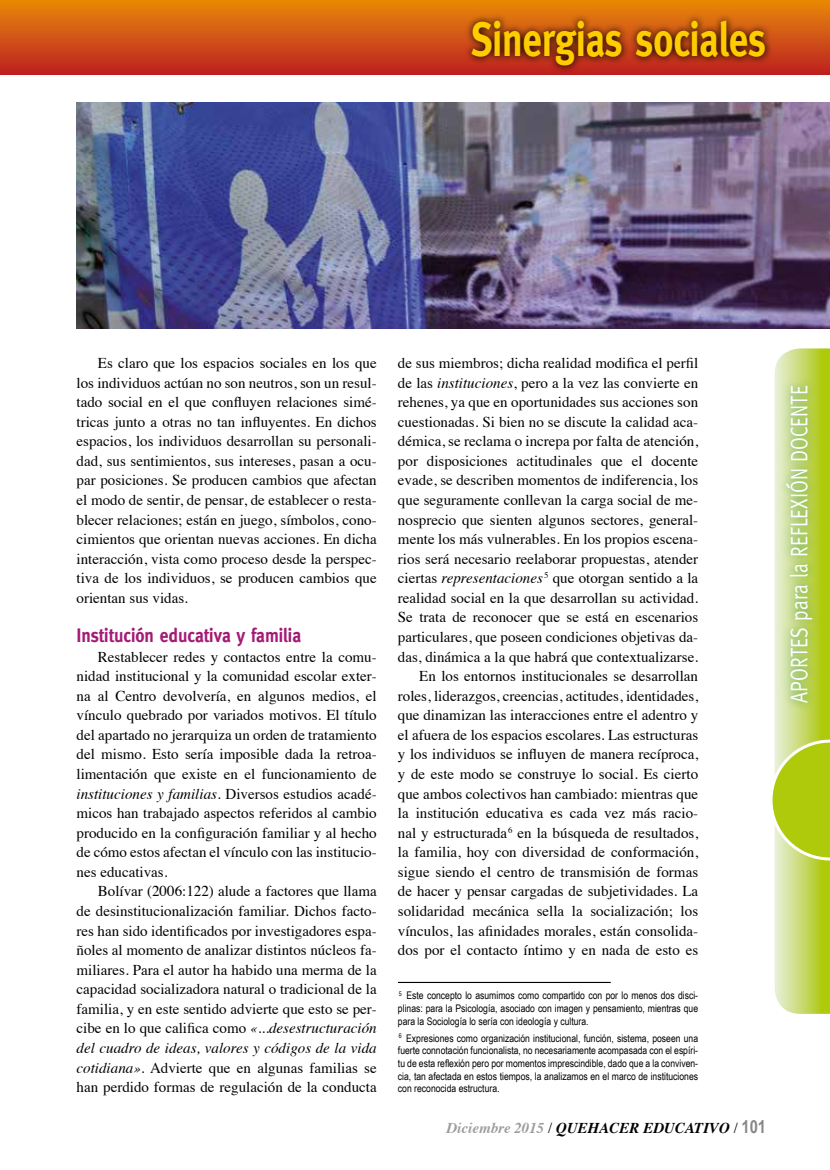
<style>
.page{position:relative;width:830px;height:1170px;background:#fff}
.page>*{position:absolute;margin:0;border:0;box-sizing:border-box;transform-origin:0 0}
.t1{font:700 48px "Meta";color:#fc0;scale:.8 1}
.t2{font:24px "Meta";color:#fff;scale:.8 1}
.t3{font:700 19.5px "Meta";color:#a31a75;scale:.9 1}
.t4{font:15px/19.5px "Times";color:#000;text-align:justify}
.t5{font:italic 700 15px "Times";color:#000}
.t6{font:10.5px/12.6px "Arial Narrow";color:#000;text-align:justify}
.s1{font-style:italic}
.s2{color:#9d9d9c}
.s3{font-weight:400;font-style:normal}
.s4{font-family:"Arial Narrow";font-style:normal;font-size:18px;color:#878787}
</style>
<div class="page">
<svg style="left:772px;top:348px;width:57px;height:665px;background:#c6d960"></svg>
<div style="left:777px;top:378px;width:43px;height:333px;background:#007b3d;opacity:.6"></div>
<hr style="left:398px;top:981px;width:212px;height:1px;background:#000">
<img style="left:77px;top:102px;width:752px;height:227px">
<div style="left:0;top:0;width:829px;height:74px;background:linear-gradient(to bottom,#e88909,#be2221)"></div>
<svg style="left:464px;top:13px;width:308px;height:60px;background:#9d3a11"></svg>
<h1 class="t1" style="left:471px;top:11px;width:370px">Sinergias sociales</h1>
<p class="t4" style="left:77px;top:352px;width:301px;text-indent:21px">Es claro que los espacios sociales en los que los individuos actúan no son neutros, son un resul&shy;tado social en el que confluyen relaciones simé&shy;tricas junto a otras no tan influyentes. En dichos espacios, los individuos desarrollan su personali&shy;dad, sus sentimientos, sus intereses, pasan a ocu&shy;par posiciones. Se producen cambios que afectan el modo de sentir, de pensar, de establecer o resta&shy;blecer relaciones; están en juego, símbolos, cono&shy;cimientos que orientan nuevas acciones. En dicha interacción, vista como proceso desde la perspec&shy;tiva de los individuos, se producen cambios que orientan sus vidas.</p>
<h3 class="t3" style="left:77px;top:624px;width:251px">Institución educativa y familia</h3>
<p class="t4" style="left:77px;top:645px;width:301px;text-indent:21px">Restablecer redes y contactos entre la comu&shy;nidad institucional y la comunidad escolar exter&shy;na al Centro devolvería, en algunos medios, el vínculo quebrado por variados motivos. El título del apartado no jerarquiza un orden de tratamiento del mismo. Esto sería imposible dada la retroa&shy;limentación que existe en el funcionamiento de <span class="s1">instituciones y familias</span>. Diversos estudios acadé&shy;micos han trabajado aspectos referidos al cambio producido en la configuración familiar y al hecho de cómo estos afectan el vínculo con las institucio&shy;nes educativas.</p>
<p class="t4" style="left:77px;top:880px;width:301px;text-indent:21px">Bolívar (2006:122) alude a factores que llama de desinstitucionalización familiar. Dichos facto&shy;res han sido identificados por investigadores espa&shy;ñoles al momento de analizar distintos núcleos fa&shy;miliares. Para el autor ha habido una merma de la capacidad socializadora natural o tradicional de la familia, y en este sentido advierte que esto se per&shy;cibe en lo que califica como <span class="s1">«...desestructuración del cuadro de ideas, valores y códigos de la vida cotidiana»</span>. Advierte que en algunas familias se han perdido formas de regulación de la conducta</p>
<p class="t4" style="left:398px;top:352px;width:301px;text-align:right">de sus miembros; dicha realidad modifica el perfil de las <span class="s1">instituciones</span>, pero a la vez las convierte en rehenes, ya que en oportunidades sus acciones son cuestionadas. Si bien no se discute la calidad aca&shy;démica, se reclama o increpa por falta de atención, por disposiciones actitudinales que el docente evade, se describen momentos de indiferencia, los que seguramente conllevan la carga social de me&shy;nosprecio que sienten algunos sectores, general&shy;mente los más vulnerables. En los propios escena&shy;rios será necesario reelaborar propuestas, atender ciertas <span class="s1">representaciones</span><sup>5</sup> que otorgan sentido a la realidad social en la que desarrollan su actividad.<br>Se trata de reconocer que se está en escenarios particulares, que poseen condiciones objetivas da&shy;das, dinámica a la que habrá que contextualizarse.<br>En los entornos institucionales se desarrollan roles, liderazgos, creencias, actitudes, identidades, que dinamizan las interacciones entre el adentro y el afuera de los espacios escolares. Las estructuras y los individuos se influyen de manera recíproca, y de este modo se construye lo social. Es cierto que ambos colectivos han cambiado: mientras que la institución educativa es cada vez más racio&shy;nal y estructurada<sup>6</sup> en la búsqueda de resultados, la familia, hoy con diversidad de conformación, sigue siendo el centro de transmisión de formas de hacer y pensar cargadas de subjetividades. La solidaridad mecánica sella la socialización; los vínculos, las afinidades morales, están consolida&shy;dos por el contacto íntimo y en nada de esto es</p>
<p class="t6" style="left:398px;top:988px;width:301px"><sup>5</sup> Este concepto lo asumimos como compartido con por lo menos dos disci&shy;plinas: para la Psicología, asociado con imagen y pensamiento, mientras que para la Sociología lo sería con ideología y cultura.</p>
<p class="t6" style="left:398px;top:1031px;width:301px"><sup>6</sup> Expresiones como organización institucional, función, sistema, poseen una fuerte connotación funcionalista, no necesariamente acompasada con el espíri&shy;tu de esta reflexión pero por momentos imprescindible, dado que a la conviven&shy;cia, tan afectada en estos tiempos, la analizamos en el marco de instituciones con reconocida estructura.</p>
<p class="t5" style="left:446px;top:1113px;width:321px"><span class="s2">Diciembre 2015</span> <span class="s3">/</span> QUEHACER EDUCATIVO <span class="s3">/</span> <span class="s4">101</span></p>
<h2 class="t2" style="left:785px;top:702px;width:396px;rotate:-90deg">Aportes para la Reflexi ón Docente</h2>
</div>
